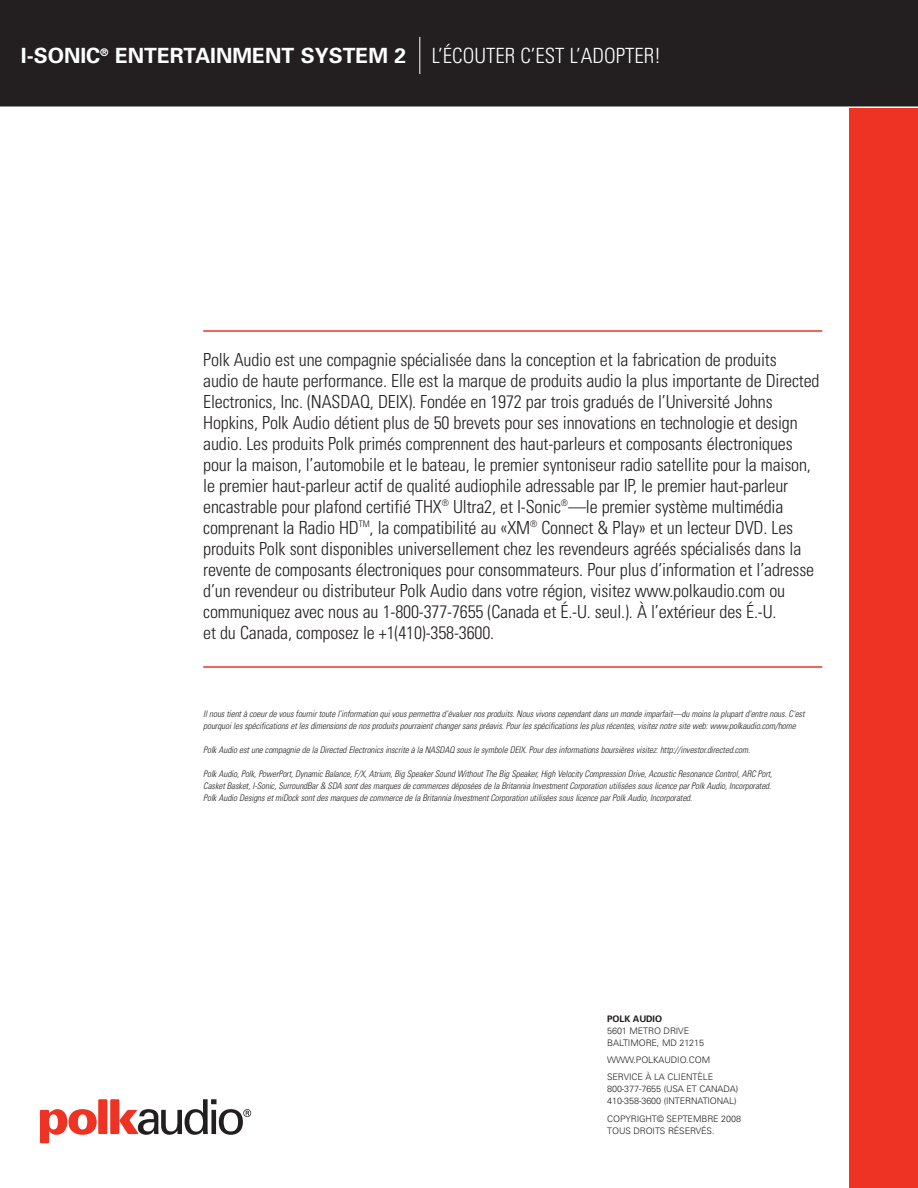
<style>
.page{position:relative;width:918px;height:1188px;background:#fff}
.page>*{position:absolute;margin:0;border:0;box-sizing:border-box;transform-origin:0 0}
.t1{font:700 21px "Univers";color:#fff}
.t2{font:300 condensed 18px/21px "Univers";letter-spacing:-.01em;color:#231f20}
.t3{font:italic 300 condensed 9px/12px "Univers";letter-spacing:-.01em;color:#231f20}
.t4{font:300 9px/12px "Univers";letter-spacing:-.01em;color:#231f20}
.t5{font:700 9px "Univers";letter-spacing:-.01em;color:#231f20}
.s1{font-weight:300;font-stretch:condensed}
</style>
<div class="page">
<div style="left:850px;top:102px;width:68px;height:1086px;background:#ee3224"></div>
<div style="left:0;top:0;width:918px;height:108px;background:#231f20"></div>
<hr style="left:203px;top:330px;width:619px;height:2px;background:#ee3224">
<hr style="left:203px;top:666px;width:619px;height:2px;background:#ee3224">
<hr style="left:419px;top:37px;width:1px;height:37px;background:#fff">
<svg style="left:40px;top:1109px;width:57px;height:34px"></svg>
<div style="left:98px;top:1099px;width:9px;height:35px;background:#ee3224"></div>
<svg style="left:110px;top:1099px;width:141px;height:36px"></svg>
<p class="t1" style="left:21px;top:48px;width:642px">I-SONIC<sup>®</sup> ENTERTAINMENT SYSTEM 2 <span class="s1">L’ÉCOUTER C’EST L’ADOPTER!</span></p>
<p class="t2" style="left:203px;top:351px;width:618px">Polk Audio est une compagnie spécialisée dans la conception et la fabrication de produits<br>audio de haute performance. Elle est la marque de produits audio la plus importante de Directed Electronics, Inc. (NASDAQ, DEIX). Fondée en 1972 par trois gradués de l’Université Johns Hopkins, Polk Audio détient plus de 50 brevets pour ses innovations en technologie et design audio. Les produits Polk primés comprennent des haut-parleurs et composants électroniques pour la maison, l’automobile et le bateau, le premier syntoniseur radio satellite pour la maison, le premier haut-parleur actif de qualité audiophile adressable par IP, le premier haut-parleur encastrable pour plafond certifié THX<sup>®</sup> Ultra2, et I-Sonic<sup>®</sup>—le premier système multimédia comprenant la Radio HD<sup>TM</sup>, la compatibilité au «XM<sup>®</sup> Connect &amp; Play» et un lecteur DVD. Les produits Polk sont disponibles universellement chez les revendeurs agréés spécialisés dans la revente de composants électroniques pour consommateurs. Pour plus d’information et l’adresse d’un revendeur ou distributeur Polk Audio dans votre région, visitez www.polkaudio.com ou communiquez avec nous au 1-800-377-7655 (Canada et É.-U. seul.). À l’extérieur des É.-U.<br>et du Canada, composez le +1(410)-358-3600.</p>
<p class="t3" style="left:203px;top:708px;width:603px">Il nous tient à coeur de vous fournir toute l’information qui vous permettra d’évaluer nos produits. Nous vivons cependant dans un monde imparfait—du moins la plupart d'entre nous. C'est pourquoi les spécifications et les dimensions de nos produits pourraient changer sans préavis. Pour les spécifications les plus récentes, visitez notre site web: www.polkaudio.com/home</p>
<p class="t3" style="left:203px;top:744px;width:548px">Polk Audio est une compagnie de la Directed Electronics inscrite à la NASDAQ sous le symbole DEIX. Pour des informations boursières visitez: http://investor.directed.com.</p>
<p class="t3" style="left:203px;top:768px;width:571px;text-align:justify">Polk Audio, Polk, PowerPort, Dynamic Balance, F/X, Atrium, Big Speaker Sound Without The Big Speaker, High Velocity Compression Drive, Acoustic Resonance Control, ARC Port, Casket Basket, I-Sonic, SurroundBar &amp; SDA sont des marques de commerces déposées de la Britannia Investment Corporation utilisées sous licence par Polk Audio, Incorporated.<br>Polk Audio Designs et miDock sont des marques de commerce de la Britannia Investment Corporation utilisées sous licence par Polk Audio, Incorporated.</p>
<p class="t5" style="left:607px;top:1015px;width:56px">POLK AUDIO</p>
<p class="t4" style="left:607px;top:1025px;width:98px">5601 METRO DRIVE<br>BALTIMORE, MD 21215</p>
<p class="t4" style="left:607px;top:1052px;width:108px;line-height:17.4px">WWW.POLKAUDIO.COM<br>SERVICE À LA CLIENTÈLE</p>
<p class="t4" style="left:607px;top:1084px;width:133px">800-377-7655 (USA ET CANADA)<br>410-358-3600 (INTERNATIONAL)</p>
<p class="t4" style="left:607px;top:1113px;width:135px">COPYRIGHT© SEPTEMBRE 2008<br>TOUS DROITS RÉSERVÉS.</p>
</div>
